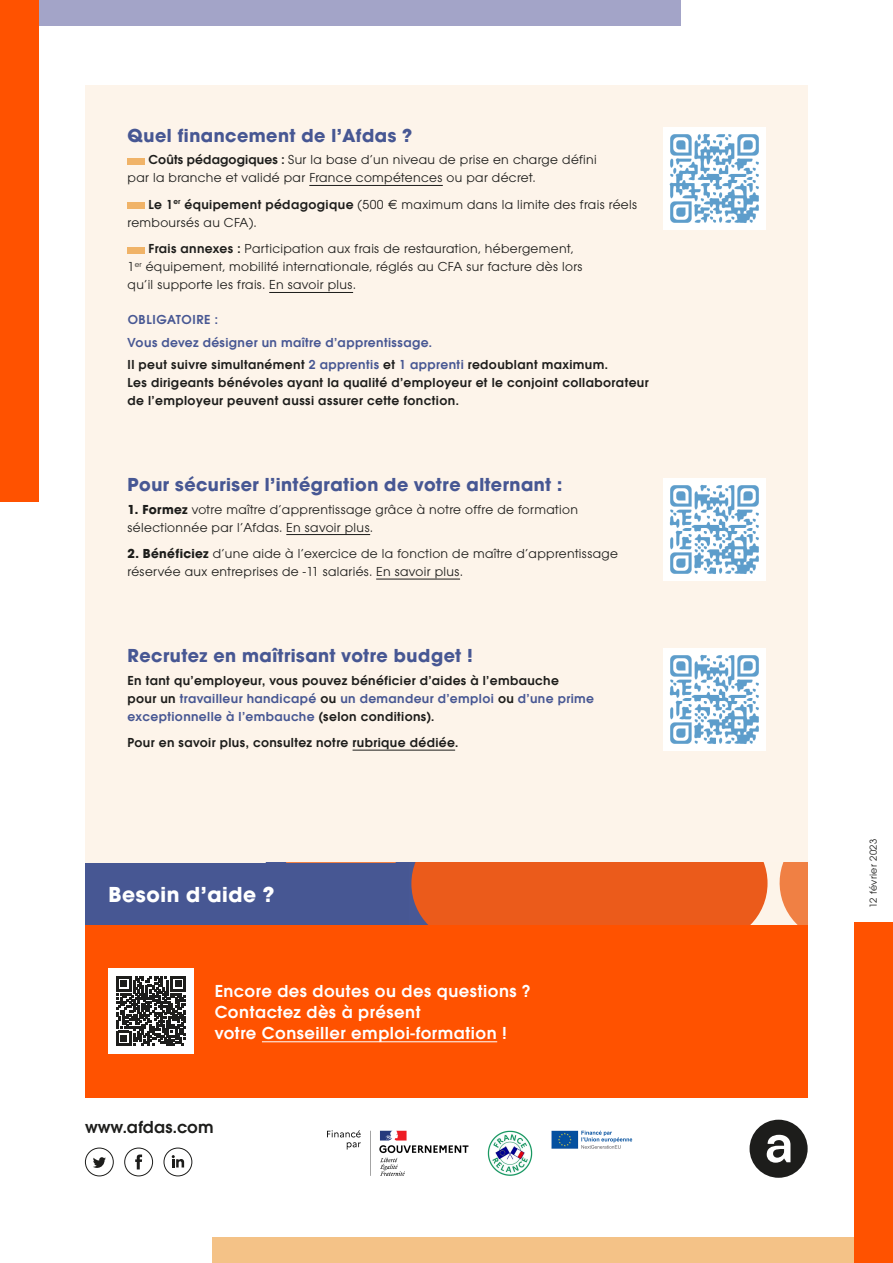
<style>
.page{position:relative;width:893px;height:1263px;background:#fff}
.page>*{position:absolute;margin:0;border:0;box-sizing:border-box;transform-origin:0 0}
.t1{font:700 22.5px "Avalon";letter-spacing:.03em;color:#fff}
.t2{font:700 19.5px "Avalon";letter-spacing:.025em;color:#475793}
.t3{font:600 18px/21px "Avalon";letter-spacing:.025em;color:#fff}
.t4{font:600 18px "Avalon";color:#1d1d1b}
.t5{font:13.5px/18px "Avalon";letter-spacing:.025em;color:#1d1d1b}
.t6{font:600 13.5px/18px "Avalon";letter-spacing:.025em;color:#1d1d1b}
.t7{font:600 13.5px/22.2px "Avalon";letter-spacing:.025em;color:#475793}
.t8{font:10.5px "Avalon";letter-spacing:.025em;color:#1d1d1b}
.s1{font-weight:600}
.s2{color:#1d1d1b}
.s3{font-weight:700}
.s4{color:#475793}
</style>
<div class="page">
<div style="left:85px;top:85px;width:723px;height:808px;background:#fdf4ea"></div>
<div style="left:213px;top:1237px;width:680px;height:26px;background:#f4c287"></div>
<div style="left:855px;top:923px;width:38px;height:340px;background:#ff5200"></div>
<hr style="left:309px;top:185px;width:134px;height:1px;background:#1d1d1b">
<hr style="left:269px;top:292px;width:84px;height:1px;background:#1d1d1b">
<hr style="left:286px;top:534px;width:84px;height:1px;background:#1d1d1b">
<hr style="left:376px;top:579px;width:84px;height:1px;background:#1d1d1b">
<hr style="left:353px;top:750px;width:102px;height:1px;background:#1d1d1b">
<div style="left:128px;top:158px;width:17px;height:6px;background:#f0b368"></div>
<div style="left:128px;top:203px;width:17px;height:6px;background:#f0b368"></div>
<div style="left:128px;top:247px;width:17px;height:6px;background:#f0b368"></div>
<div style="left:0;top:0;width:680px;height:26px;background:#a3a4c8"></div>
<div style="left:0;top:0;width:38px;height:502px;background:#ff5200"></div>
<div style="left:85px;top:1148px;width:29px;height:28px;border:1px solid #1d1d1b;border-radius:50%"></div>
<svg style="left:93px;top:1157px;width:13px;height:11px"></svg>
<div style="left:164px;top:1148px;width:28px;height:28px;border:1px solid #1d1d1b;border-radius:50%"></div>
<svg style="left:172px;top:1155px;width:12px;height:12px"></svg>
<div style="left:124px;top:1148px;width:29px;height:28px;border:1px solid #1d1d1b;border-radius:50%"></div>
<svg style="left:135px;top:1154px;width:7px;height:15px"></svg>
<div style="left:749px;top:1120px;width:59px;height:58px;background:#1d1d1b;border-radius:50%"></div>
<svg style="left:767px;top:1135px;width:23px;height:28px"></svg>
<svg style="left:408px;top:863px;width:400px;height:62px;background:#e9642a"></svg>
<div style="left:85px;top:863px;width:323px;height:64px;background:#475793"></div>
<div style="left:85px;top:925px;width:723px;height:172px;background:#ff5200"></div>
<hr style="left:262px;top:1041px;width:235px;height:1px;background:#fff">
<div style="left:108px;top:968px;width:85px;height:85px;background:#fff"></div>
<svg style="left:116px;top:976px;width:69px;height:69px"></svg>
<img style="left:663px;top:128px;width:102px;height:102px">
<img style="left:663px;top:478px;width:102px;height:102px">
<img style="left:663px;top:648px;width:102px;height:102px">
<img style="left:327px;top:1130px;width:306px;height:46px">
<h2 class="t2" style="left:128px;top:124px;width:286px">Quel financement de l’Afdas ?</h2>
<p class="t5" style="left:128px;top:151px;width:471px;text-indent:21px"><span class="s1">Coûts pédagogiques :</span> Sur la base d’un niveau de prise en charge défini par la branche et validé par France compétences ou par décret.</p>
<p class="t5" style="left:128px;top:195px;width:511px;text-indent:21px"><span class="s1">Le 1</span><sup>er</sup> <span class="s1">équipement pédagogique</span> (500 € maximum dans la limite des frais réels remboursés au CFA).</p>
<p class="t5" style="left:128px;top:240px;width:457px;text-indent:21px"><span class="s1">Frais annexes :</span> Participation aux frais de restauration, hébergement,<br>1<sup>er</sup> équipement, mobilité internationale, réglés au CFA sur facture dès lors qu’il supporte les frais. En savoir plus.</p>
<p class="t7" style="left:128px;top:309px;width:482px">OBLIGATOIRE :<br>Vous devez désigner un maître d’apprentissage.<br><span class="s2">Il peut suivre simultanément</span> 2 apprentis <span class="s2">et</span> 1 apprenti <span class="s2">redoublant maximum.</span></p>
<p class="t6" style="left:128px;top:373px;width:523px">Les dirigeants bénévoles ayant la qualité d’employeur et le conjoint collaborateur de l’employeur peuvent aussi assurer cette fonction.</p>
<h2 class="t2" style="left:128px;top:473px;width:436px">Pour sécuriser l’intégration de votre alternant :</h2>
<p class="t5" style="left:128px;top:500px;width:452px"><span class="s3">1. Formez</span> votre maître d’apprentissage grâce à notre offre de formation sélectionnée par l’Afdas. En savoir plus.</p>
<p class="t5" style="left:128px;top:545px;width:492px"><span class="s3">2. Bénéficiez</span> d’une aide à l’exercice de la fonction de maître d’apprentissage réservée aux entreprises de -11 salariés. En savoir plus.</p>
<h2 class="t2" style="left:128px;top:644px;width:347px">Recrutez en maîtrisant votre budget !</h2>
<p class="t6" style="left:128px;top:671px;width:468px">En tant qu’employeur, vous pouvez bénéficier d’aides à l’embauche<br>pour un <span class="s4">travailleur handicapé</span> ou <span class="s4">un demandeur d’emploi</span> ou <span class="s4">d’une prime exceptionnelle à l’embauche</span> (selon conditions).</p>
<p class="t6" style="left:128px;top:733px;width:332px">Pour en savoir plus, consultez notre rubrique dédiée.</p>
<h1 class="t1" style="left:108px;top:881px;width:167px">Besoin d’aide ?</h1>
<h3 class="t3" style="left:215px;top:980px;width:317px">Encore des doutes ou des questions ?<br>Contactez dès à présent<br>votre Conseiller emploi-formation !</h3>
<h3 class="t4" style="left:85px;top:1117px;width:130px">www.afdas.com</h3>
<p class="t8" style="left:867px;top:908px;width:71px;rotate:-90deg">12 février 2023</p>
</div>
